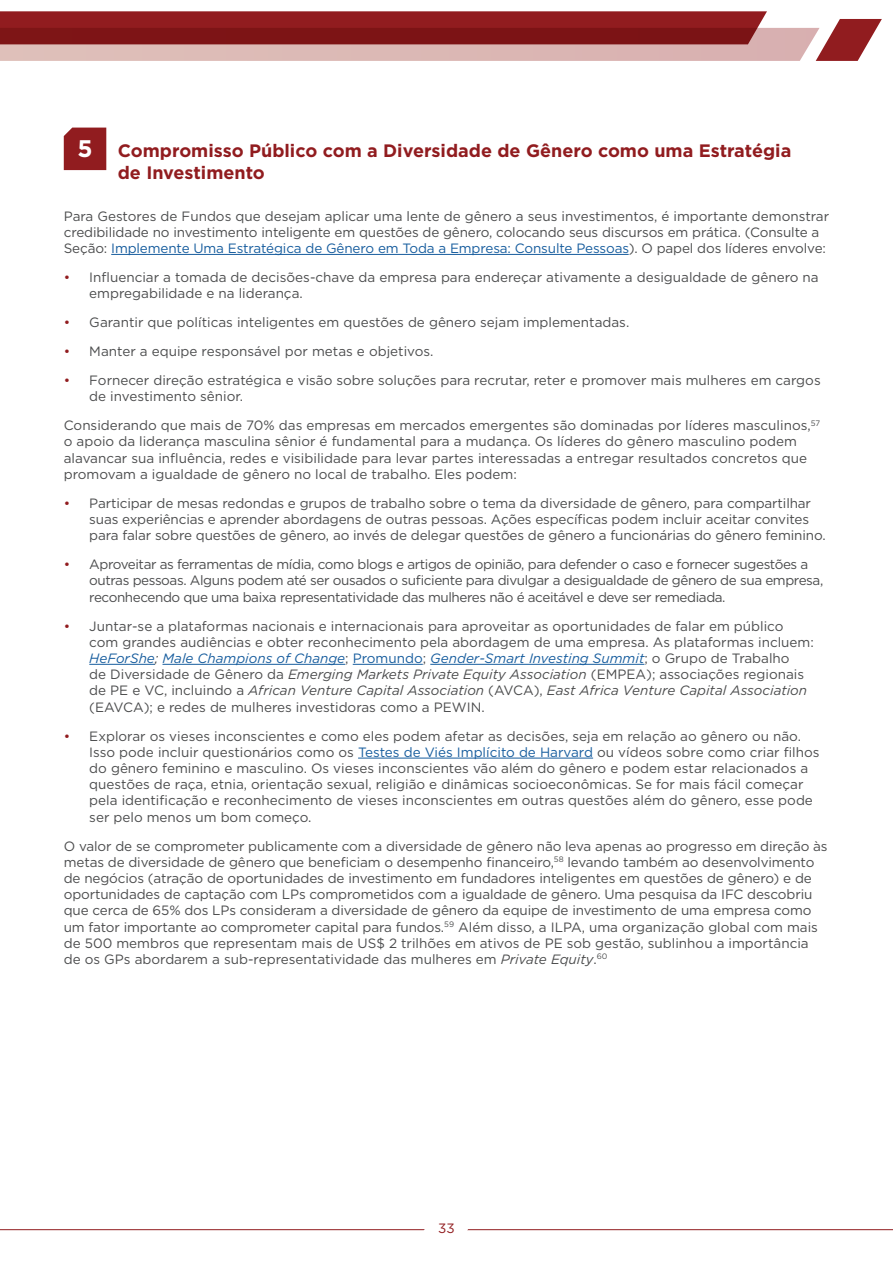
<style>
.page{position:relative;width:893px;height:1263px;background:#fff}
.page>*{position:absolute;margin:0;border:0;box-sizing:border-box;transform-origin:0 0}
.t1{font:700 18px/21.6px "Gotham";color:#911c1f}
.t2{font:13.5px/16.2px "Gotham";letter-spacing:-.01em;color:#4b4c4d}
.t3{font:13.5px/16.2px "Gotham";letter-spacing:-.03em;color:#4b4c4d}
.t4{font:13.5px "Gotham";color:#911c1f}
.s1{font-size:24px;color:#fff}
.s2{color:#175d9e}
.s3{color:#911c1f}
.s4{font-style:italic;color:#175d9e}
.s5{font-style:italic}
</style>
<div class="page">
<hr style="left:0;top:1229px;width:893px;height:1px;background:#911c1f">
<svg style="left:0;top:11px;width:882px;height:50px;background:#aa5b5b"></svg>
<svg style="left:417px;top:1229px;width:58px;height:2px"></svg>
<hr style="left:111px;top:254px;width:518px;height:1px;background:#175d9e">
<hr style="left:89px;top:664px;width:66px;height:1px;background:#175d9e">
<hr style="left:162px;top:664px;width:183px;height:1px;background:#175d9e">
<hr style="left:353px;top:664px;width:70px;height:1px;background:#175d9e">
<hr style="left:430px;top:664px;width:214px;height:1px;background:#175d9e">
<hr style="left:358px;top:758px;width:235px;height:1px;background:#175d9e">
<div style="left:64px;top:128px;width:42px;height:42px;background:#911c1f"></div>
<h1 class="t1" style="left:118px;top:140px;width:675px;text-indent:-40px"><span class="s1">5</span> Compromisso Público com a Diversidade de Gênero como uma Estratégia de Investimento</h1>
<p class="t2" style="left:64px;top:207px;width:767px">Para Gestores de Fundos que desejam aplicar uma lente de gênero a seus investimentos, é importante demonstrar credibilidade no investimento inteligente em questões de gênero, colocando seus discursos em prática. (Consulte a<br>Seção: <span class="s2">Implemente Uma Estratégica de Gênero em Toda a Empresa: Consulte Pessoas</span>). O papel dos líderes envolve:</p>
<p class="t2" style="left:89px;top:269px;width:731px;text-indent:-26px"><span class="s3">•</span> Influenciar a tomada de decisões-chave da empresa para endereçar ativamente a desigualdade de gênero na empregabilidade e na liderança.</p>
<p class="t2" style="left:64px;top:314px;width:567px"><span class="s3">•</span> Garantir que políticas inteligentes em questões de gênero sejam implementadas.</p>
<p class="t2" style="left:64px;top:343px;width:371px"><span class="s3">•</span> Manter a equipe responsável por metas e objetivos.</p>
<p class="t2" style="left:89px;top:372px;width:733px;text-indent:-26px"><span class="s3">•</span> Fornecer direção estratégica e visão sobre soluções para recrutar, reter e promover mais mulheres em cargos de investimento sênior.</p>
<p class="t2" style="left:64px;top:417px;width:758px">Considerando que mais de 70% das empresas em mercados emergentes são dominadas por líderes masculinos,<sup>57 </sup>o apoio da liderança masculina sênior é fundamental para a mudança. Os líderes do gênero masculino podem alavancar sua influência, redes e visibilidade para levar partes interessadas a entregar resultados concretos que promovam a igualdade de gênero no local de trabalho. Eles podem:</p>
<p class="t2" style="left:89px;top:495px;width:738px;text-indent:-26px"><span class="s3">•</span> Participar de mesas redondas e grupos de trabalho sobre o tema da diversidade de gênero, para compartilhar suas experiências e aprender abordagens de outras pessoas. Ações específicas podem incluir aceitar convites para falar sobre questões de gênero, ao invés de delegar questões de gênero a funcionárias do gênero feminino.</p>
<p class="t3" style="left:89px;top:556px;width:735px;text-indent:-26px"><span class="s3">•</span> Aproveitar as ferramentas de mídia, como blogs e artigos de opinião, para defender o caso e fornecer sugestões a outras pessoas. Alguns podem até ser ousados o suficiente para divulgar a desigualdade de gênero de sua empresa, reconhecendo que uma baixa representatividade das mulheres não é aceitável e deve ser remediada.</p>
<p class="t2" style="left:89px;top:617px;width:726px;text-indent:-26px"><span class="s3">•</span> Juntar-se a plataformas nacionais e internacionais para aproveitar as oportunidades de falar em público com grandes audiências e obter reconhecimento pela abordagem de uma empresa. As plataformas incluem:<br><span class="s4">HeForShe</span><span class="s5">;</span> <span class="s4">Male Champions of Change</span>; <span class="s2">Promundo</span>; <span class="s4">Gender-Smart Investing Summit</span>; o Grupo de Trabalho<br>de Diversidade de Gênero da <span class="s5">Emerging Markets Private Equity Association</span> (EMPEA); associações regionais de PE e VC, incluindo a <span class="s5">African Venture Capital Association</span> (AVCA), <span class="s5">East Africa Venture Capital Association </span>(EAVCA); e redes de mulheres investidoras como a PEWIN.</p>
<p class="t2" style="left:89px;top:727px;width:732px;text-indent:-26px"><span class="s3">•</span> Explorar os vieses inconscientes e como eles podem afetar as decisões, seja em relação ao gênero ou não.<br>Isso pode incluir questionários como os <span class="s2">Testes de Viés Implícito de Harvard</span> ou vídeos sobre como criar filhos do gênero feminino e masculino. Os vieses inconscientes vão além do gênero e podem estar relacionados a questões de raça, etnia, orientação sexual, religião e dinâmicas socioeconômicas. Se for mais fácil começar pela identificação e reconhecimento de vieses inconscientes em outras questões além do gênero, esse pode ser pelo menos um bom começo.</p>
<p class="t2" style="left:64px;top:837px;width:765px">O valor de se comprometer publicamente com a diversidade de gênero não leva apenas ao progresso em direção às metas de diversidade de gênero que beneficiam o desempenho financeiro,<sup>58</sup> levando também ao desenvolvimento de negócios (atração de oportunidades de investimento em fundadores inteligentes em questões de gênero) e de oportunidades de captação com LPs comprometidos com a igualdade de gênero. Uma pesquisa da IFC descobriu que cerca de 65% dos LPs consideram a diversidade de gênero da equipe de investimento de uma empresa como um fator importante ao comprometer capital para fundos.<sup>59</sup> Além disso, a ILPA, uma organização global com mais de 500 membros que representam mais de US$ 2 trilhões em ativos de PE sob gestão, sublinhou a importância de os GPs abordarem a sub-representatividade das mulheres em <span class="s5">Private Equity</span>.<sup>60</sup></p>
<p class="t4" style="left:438px;top:1220px;width:18px">33</p>
</div>
